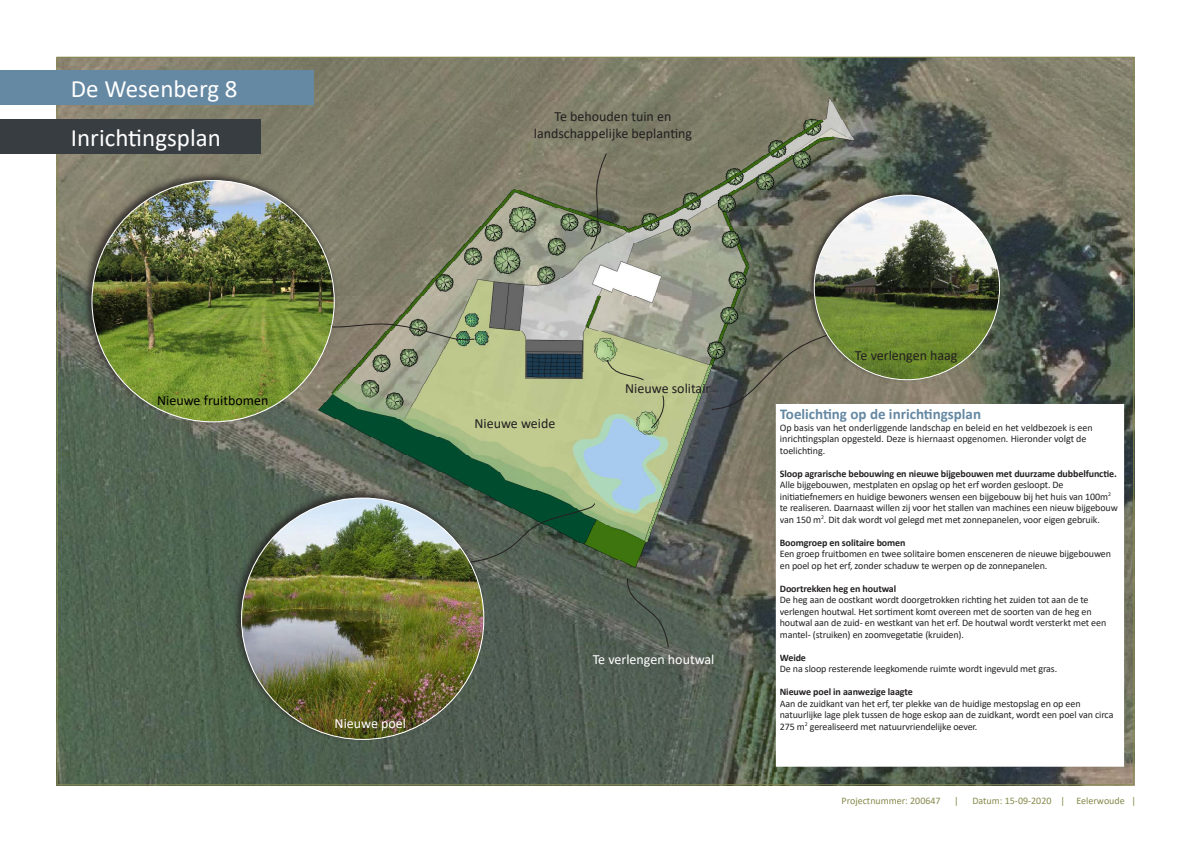
<style>
.page{position:relative;width:1191px;height:842px;background:#fff}
.page>*{position:absolute;margin:0;border:0;box-sizing:border-box;transform-origin:0 0}
.t1{font:25px/48.4px "Calibri";color:#fff}
.t2{font:700 15px "Calibri";color:#6588a3}
.t3{font:14px/16.8px "Calibri";color:#231f20;text-align:center}
.t4{font:14px "Calibri";color:#fff}
.t5{font:14px "Calibri";color:#000001}
.t6{font:10px/11.5px "Calibri";letter-spacing:-.01em;color:#242123}
.t7{font:700 10px "Calibri";letter-spacing:-.01em;color:#242123}
.t8{font:10px "Calibri";color:#868a4d}
</style>
<div class="page">
<img style="left:59px;top:59px;width:1073px;height:724px">
<svg style="left:338px;top:323px;width:137px;height:18px"></svg>
<svg style="left:606px;top:359px;width:38px;height:22px"></svg>
<svg style="left:487px;top:503px;width:108px;height:76px"></svg>
<svg style="left:711px;top:331px;width:130px;height:79px"></svg>
<svg style="left:626px;top:577px;width:43px;height:71px"></svg>
<svg style="left:590px;top:152px;width:17px;height:98px"></svg>
<svg style="left:650px;top:394px;width:18px;height:35px"></svg>
<div style="left:807px;top:188px;width:195px;height:194px;background:#231f20;opacity:.75"></div>
<img style="left:814px;top:195px;width:185px;height:185px">
<svg style="left:774px;top:402px;width:352px;height:367px"></svg>
<div style="left:232px;top:489px;width:255px;height:254px;background:#231f20;opacity:.75"></div>
<img style="left:241px;top:498px;width:243px;height:241px">
<div style="left:83px;top:171px;width:255px;height:254px;background:#231f20;opacity:.75"></div>
<img style="left:92px;top:181px;width:242px;height:241px">
<div style="left:0;top:119px;width:261px;height:34px;background:#383d41"></div>
<div style="left:0;top:71px;width:314px;height:34px;background:#6588a3"></div>
<h1 class="t1" style="left:71px;top:64px;width:106px">Projectitel<br>Ondertitel</h1>
<h1 class="t1" style="left:71px;top:64px;width:168px">De Wesenberg 8</h1>
<h1 class="t1" style="left:71px;top:113px;width:151px">Inrichtingsplan</h1>
<h3 class="t3" style="left:534px;top:108px;width:160px">Te behouden tuin en landschappelijke beplanting</h3>
<h3 class="t5" style="left:157px;top:391px;width:113px">Nieuwe fruitbomen</h3>
<h3 class="t4" style="left:335px;top:714px;width:73px">Nieuwe poel</h3>
<h3 class="t3" style="left:474px;top:414px;width:82px">Nieuwe weide</h3>
<h3 class="t3" style="left:625px;top:379px;width:87px">Nieuwe solitair</h3>
<h3 class="t4" style="left:592px;top:650px;width:123px">Te verlengen houtwal</h3>
<h3 class="t3" style="left:855px;top:347px;width:104px">Te verlengen haag</h3>
<h2 class="t2" style="left:780px;top:404px;width:203px">Toelichting op de inrichtingsplan</h2>
<p class="t6" style="left:780px;top:421px;width:314px">Op basis van het onderliggende landschap en beleid en het veldbezoek is een inrichtingsplan opgesteld. Deze is hiernaast opgenomen. Hieronder volgt de toelichting.</p>
<p class="t7" style="left:780px;top:466px;width:338px">Sloop agrarische bebouwing en nieuwe bijgebouwen met duurzame dubbelfunctie.</p>
<p class="t6" style="left:780px;top:479px;width:339px">Alle bijgebouwen, mestplaten en opslag op het erf worden gesloopt. De initiatiefnemers en huidige bewoners wensen een bijgebouw bij het huis van 100m<sup>2 </sup>te realiseren. Daarnaast willen zij voor het stallen van machines een nieuw bijgebouw van 150 m<sup>2</sup>. Dit dak wordt vol gelegd met met zonnepanelen, voor eigen gebruik.</p>
<p class="t7" style="left:780px;top:535px;width:127px">Boomgroep en solitaire bomen</p>
<p class="t6" style="left:780px;top:548px;width:333px">Een groep fruitbomen en twee solitaire bomen ensceneren de nieuwe bijgebouwen en poel op het erf, zonder schaduw te werpen op de zonnepanelen.</p>
<p class="t7" style="left:780px;top:581px;width:118px">Doortrekken heg en houtwal</p>
<p class="t6" style="left:780px;top:594px;width:328px">De heg aan de oostkant wordt doorgetrokken richting het zuiden tot aan de te verlengen houtwal. Het sortiment komt overeen met de soorten van de heg en houtwal aan de zuid- en westkant van het erf. De houtwal wordt versterkt met een mantel- (struiken) en zoomvegetatie (kruiden).</p>
<p class="t7" style="left:780px;top:650px;width:28px">Weide</p>
<p class="t6" style="left:780px;top:663px;width:279px">De na sloop resterende leegkomende ruimte wordt ingevuld met gras.</p>
<p class="t7" style="left:780px;top:685px;width:134px">Nieuwe poel in aanwezige laagte</p>
<p class="t6" style="left:780px;top:697px;width:335px">Aan de zuidkant van het erf, ter plekke van de huidige mestopslag en op een natuurlijke lage plek tussen de hoge eskop aan de zuidkant, wordt een poel van circa<br>275 m<sup>2</sup> gerealiseerd met natuurvriendelijke oever.</p>
<p class="t8" style="left:841px;top:794px;width:101px">Projectnummer: 200647</p>
<p class="t8" style="left:954px;top:794px;width:6px">|</p>
<p class="t8" style="left:972px;top:794px;width:165px">Datum: 15-09-2020 | Eelerwoude |</p>
</div>
